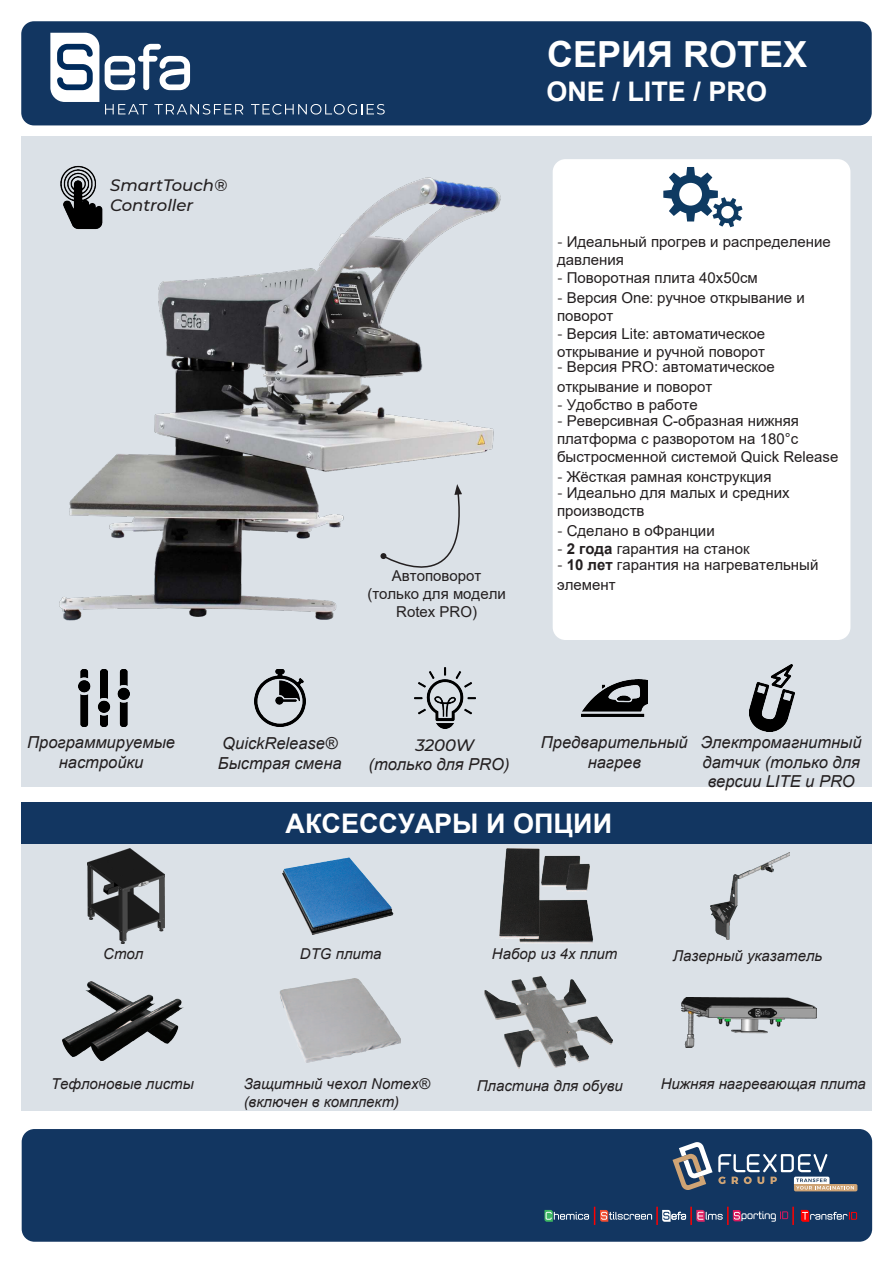
<style>
.page{position:relative;width:893px;height:1263px;background:#fff}
.page>*{position:absolute;margin:0;border:0;box-sizing:border-box;transform-origin:0 0}
.t1{font:700 36px "Arial";color:#fff}
.t2{font:700 27px "Arial";color:#fff}
.t3{font:italic 16.5px/19.8px "Arial";color:#231f20;text-align:center}
.t4{font:italic 500 16.5px/19.8px "Montserrat";color:#231f20}
.t5{font:15px/18px "Arial";color:#231f20}
.t6{font:italic 15px/18px "Arial";color:#231f20}
.s1{font-family:"Montserrat"}
.s2{font-weight:700}
</style>
<div class="page">
<div style="left:21px;top:803px;width:851px;height:308px;background:#dbe1e7"></div>
<div style="left:21px;top:803px;width:851px;height:41px;background:#123661"></div>
<div style="left:21px;top:21px;width:851px;height:104px;background:#123661;border-radius:13px"></div>
<div style="left:22px;top:1129px;width:850px;height:113px;background:#123661;border-radius:13px"></div>
<div style="left:21px;top:136px;width:851px;height:651px;background:#dbe1e7"></div>
<svg style="left:50px;top:33px;width:49px;height:69px;background:#bec9d5"></svg>
<svg style="left:105px;top:44px;width:85px;height:46px"></svg>
<svg style="left:105px;top:104px;width:42px;height:10px"></svg>
<svg style="left:154px;top:104px;width:89px;height:11px"></svg>
<svg style="left:251px;top:104px;width:134px;height:11px"></svg>
<img style="left:283px;top:858px;width:110px;height:77px">
<img style="left:499px;top:849px;width:94px;height:95px">
<img style="left:63px;top:981px;width:121px;height:79px">
<img style="left:280px;top:978px;width:121px;height:85px">
<img style="left:710px;top:853px;width:79px;height:87px">
<img style="left:88px;top:849px;width:76px;height:95px">
<img style="left:485px;top:977px;width:127px;height:91px">
<img style="left:749px;top:664px;width:45px;height:68px">
<img style="left:254px;top:669px;width:51px;height:57px">
<img style="left:582px;top:679px;width:65px;height:38px">
<img style="left:415px;top:668px;width:60px;height:60px">
<img style="left:79px;top:670px;width:50px;height:56px">
<img style="left:59px;top:177px;width:442px;height:444px">
<img style="left:681px;top:998px;width:136px;height:49px">
<img style="left:59px;top:166px;width:43px;height:64px">
<div style="left:553px;top:159px;width:297px;height:481px;background:#fff;border-radius:13px"></div>
<svg style="left:663px;top:167px;width:79px;height:60px"></svg>
<svg style="left:672px;top:1142px;width:185px;height:49px"></svg>
<svg style="left:801px;top:1210px;width:56px;height:12px"></svg>
<svg style="left:544px;top:1207px;width:250px;height:18px"></svg>
<p class="t4" style="left:110px;top:175px;width:119px">SmartTouch®<br>Controller</p>
<h1 class="t1" style="left:547px;top:29px;width:261px">СЕРИЯ ROTEX</h1>
<h2 class="t2" style="left:546px;top:73px;width:222px">ONE / LITE / PRO</h2>
<p class="t5" style="left:367px;top:566px;width:140px;text-align:center">Автоповорот (только для модели<br>Rotex PRO)</p>
<p class="t5" style="left:557px;top:232px;width:275px"><span class="s1">-</span> Идеальный прогрев и распределение давления</p>
<p class="t5" style="left:557px;top:268px;width:202px"><span class="s1">-</span> Поворотная плита 40x50см</p>
<p class="t5" style="left:557px;top:289px;width:249px"><span class="s1">-</span> Версия One<span class="s1">:</span> ручное открывание и поворот</p>
<p class="t5" style="left:557px;top:325px;width:210px"><span class="s1">-</span> Версия Lite<span class="s1">:</span> автоматическое открывание и ручной поворот</p>
<p class="t5" style="left:557px;top:356px;width:219px;line-height:20.4px"><span class="s1">-</span> Версия PRO: автоматическое открывание и поворот</p>
<p class="t5" style="left:557px;top:396px;width:142px"><span class="s1">-</span> Удобство в работе</p>
<p class="t5" style="left:557px;top:411px;width:283px"><span class="s1">-</span> Реверсивная С-образная нижняя платформа с разворотом на 180°с быстросменной системой Quick Release</p>
<p class="t5" style="left:557px;top:468px;width:216px"><span class="s1">-</span> Жёсткая рамная конструкция</p>
<p class="t5" style="left:557px;top:483px;width:234px"><span class="s1">-</span> Идеально для малых и средних производств</p>
<p class="t5" style="left:557px;top:522px;width:159px"><span class="s1">-</span> Сделано в оФранции</p>
<p class="t5" style="left:557px;top:540px;width:194px"><span class="s1">-</span> <span class="s2">2 года</span> гарантия на станок</p>
<p class="t5" style="left:557px;top:554px;width:263px;line-height:20.7px"><span class="s1">-</span> <span class="s2">10 лет</span> гарантия на нагревательный элемент</p>
<p class="t3" style="left:27px;top:733px;width:149px">Программируемые настройки</p>
<p class="t3" style="left:218px;top:733px;width:125px;text-align:left">QuickRelease®<br>Быстрая смена</p>
<p class="t4" style="left:415px;top:736px;width:60px">3200W</p>
<p class="t3" style="left:368px;top:755px;width:143px">(только для PRO)</p>
<p class="t3" style="left:541px;top:733px;width:148px">Предварительный нагрев</p>
<p class="t3" style="left:701px;top:732px;width:162px">Электромагнитный датчик (только для версии LITE и PRO</p>
<p class="t6" style="left:103px;top:945px;width:42px">Стол</p>
<p class="t6" style="left:51px;top:1075px;width:144px">Тефлоновые листы</p>
<h2 class="t2" style="left:286px;top:804px;width:328px">АКСЕССУАРЫ И ОПЦИИ</h2>
<p class="t6" style="left:300px;top:945px;width:83px">DTG плита</p>
<p class="t6" style="left:492px;top:945px;width:127px">Набор из 4х плит</p>
<p class="t6" style="left:673px;top:947px;width:151px">Лазерный указатель</p>
<p class="t6" style="left:244px;top:1075px;width:188px">Защитный чехол Nomex® (включен в комплект)</p>
<p class="t6" style="left:477px;top:1076px;width:148px">Пластина для обуви</p>
<p class="t6" style="left:661px;top:1075px;width:207px">Нижняя нагревающая плита</p>
</div>
